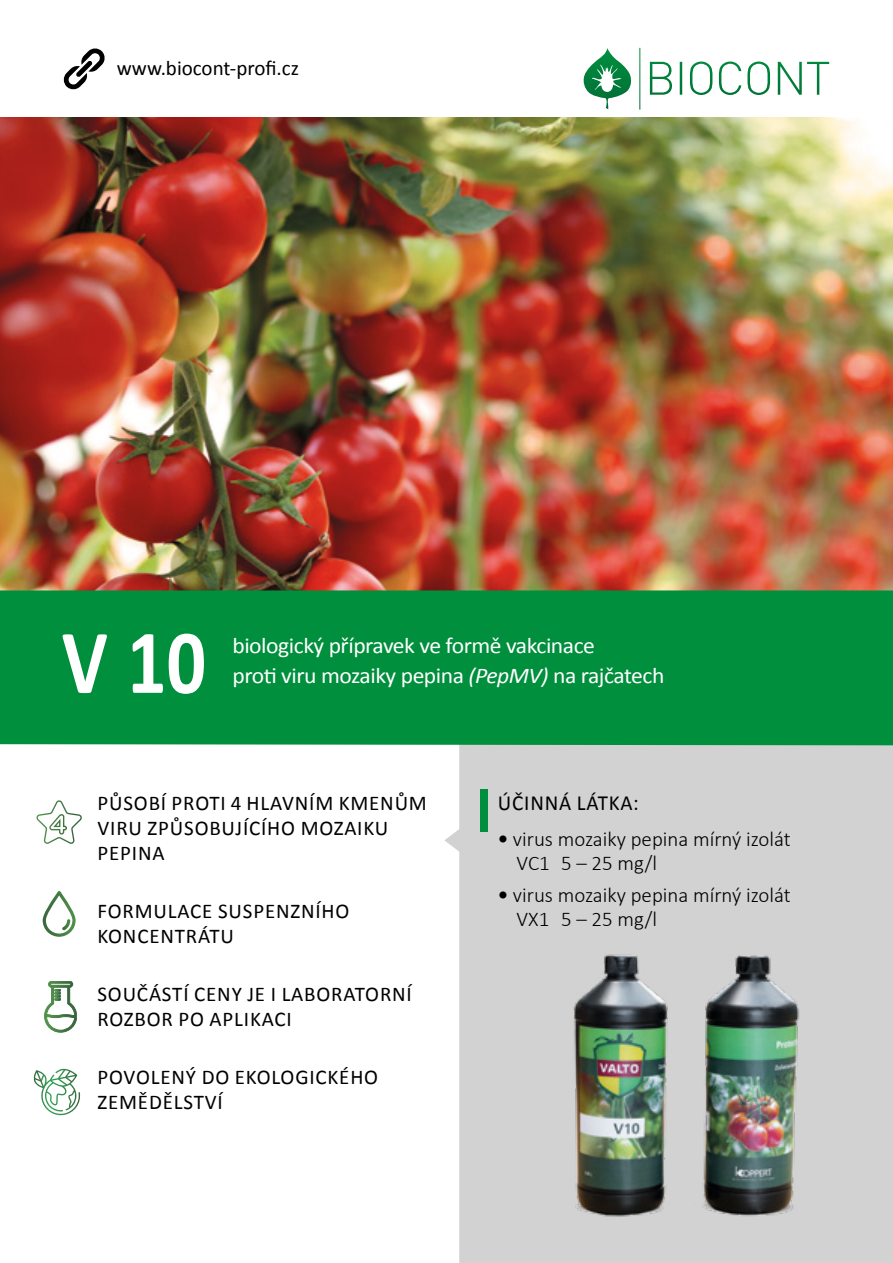
<style>
.page{position:relative;width:893px;height:1263px;background:#fff}
.page>*{position:absolute;margin:0;border:0;box-sizing:border-box;transform-origin:0 0}
.t1{font:700 92.1px "Calibri";color:#fff;scale:.85 1}
.t2{font:22.5px/30px "Calibri";letter-spacing:-.02em;color:#fff;scale:1.05 1}
.t3{font:21.6px "Calibri";letter-spacing:.04em;color:#000}
.t4{font:21px/25.2px "Calibri";letter-spacing:.04em;color:#000}
.t5{font:300 21px/24px "Calibri";color:#000}
.t6{font:21px "Calibri";color:#000}
.s1{font-style:italic}
.s2{font-weight:400;font-size:22.5px}
</style>
<div class="page">
<img style="left:0;top:118px;width:893px;height:472px">
<div style="left:444px;top:745px;width:449px;height:518px;background:#d2d2d2"></div>
<svg style="left:583px;top:48px;width:246px;height:62px"></svg>
<div style="left:0;top:590px;width:893px;height:155px;background:#008f3d"></div>
<svg style="left:64px;top:48px;width:41px;height:41px"></svg>
<div style="left:480px;top:789px;width:8px;height:42px;background:#008f3e"></div>
<svg style="left:34px;top:1069px;width:46px;height:46px"></svg>
<img style="left:552px;top:952px;width:118px;height:289px">
<img style="left:694px;top:952px;width:118px;height:289px">
<svg style="left:36px;top:800px;width:46px;height:44px"></svg>
<svg style="left:44px;top:981px;width:33px;height:51px"></svg>
<svg style="left:43px;top:891px;width:33px;height:46px"></svg>
<p class="t6" style="left:117px;top:55px;width:184px">www.biocont-profi.cz</p>
<h1 class="t1" style="left:62px;top:603px;width:171px">V 10</h1>
<p class="t2" style="left:232px;top:630px;width:413px">biologický přípravek ve formě vakcinace<br>proti viru mozaiky pepina <span class="s1">(PepMV)</span> na rajčatech</p>
<p class="t4" style="left:97px;top:790px;width:331px">PŮSOBÍ PROTI 4 HLAVNÍM KMENŮM<br>VIRU ZPŮSOBUJÍCÍHO MOZAIKU<br>PEPINA</p>
<p class="t4" style="left:97px;top:898px;width:253px">FORMULACE SUSPENZNÍHO<br>KONCENTRÁTU</p>
<p class="t4" style="left:97px;top:981px;width:316px">SOUČÁSTÍ CENY JE I LABORATORNÍ<br>ROZBOR PO APLIKACI</p>
<p class="t4" style="left:97px;top:1064px;width:282px">POVOLENÝ DO EKOLOGICKÉHO<br>ZEMĚDĚLSTVÍ</p>
<p class="t3" style="left:498px;top:789px;width:142px">ÚČINNÁ LÁTKA:</p>
<p class="t5" style="left:516px;top:827px;width:276px;text-indent:-19px"><span class="s2">•</span> virus mozaiky pepina mírný izolát<br>VC1 5 – 25 mg/l</p>
<p class="t5" style="left:516px;top:882px;width:276px;text-indent:-19px"><span class="s2">•</span> virus mozaiky pepina mírný izolát<br>VX1 5 – 25 mg/l</p>
</div>
